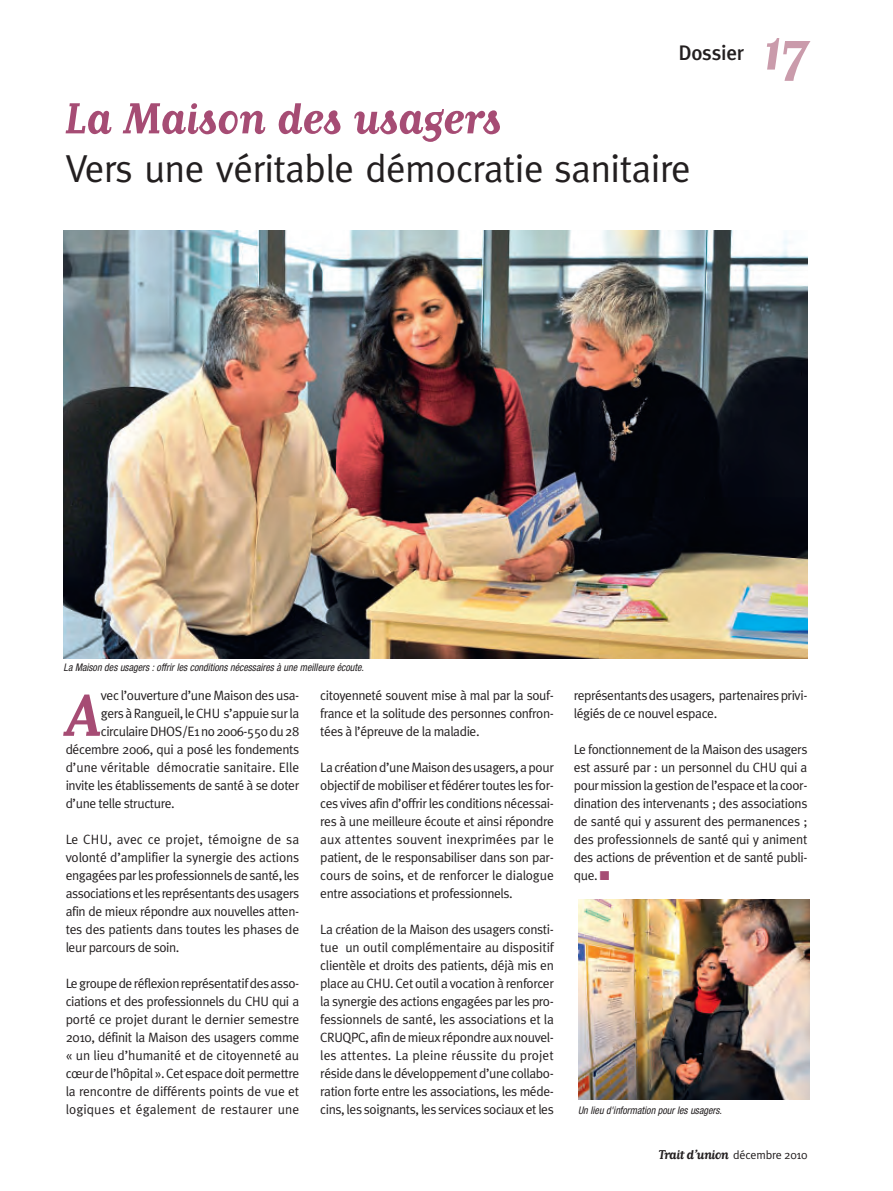
<style>
.page{position:relative;width:893px;height:1191px;background:#fff}
.page>*{position:absolute;margin:0;border:0;box-sizing:border-box;transform-origin:0 0}
.t1{font:700 69.9px "Matrix Script";color:#a64c74}
.t2{font:700 67.5px "Matrix Script";color:#ca9bab}
.t3{font:700 51px "Matrix Script";letter-spacing:-.015em;color:#a64c74}
.t4{font:39px "Meta";letter-spacing:-.015em;color:#231f20}
.t5{font:500 21px "Meta Plus";letter-spacing:-.015em;color:#231f20}
.t6{font:700 15px "Matrix Script";letter-spacing:-.04em;color:#231f20}
.t7{font:13.5px/18px "Meta Plus Normal";letter-spacing:-.03em;color:#231f20;text-align:justify}
.t8{font:13.5px "Meta Plus Normal";letter-spacing:-.005em;color:#231f20}
.t9{font:italic condensed 10.5px "Helvetica Neue";color:#231f20;scale:.95 1}
.s1{color:#a64c74}
.s2{font-family:"Meta Plus Normal";font-weight:400;font-size:12px}
</style>
<div class="page">
<img style="left:578px;top:899px;width:231px;height:200px">
<img style="left:64px;top:231px;width:744px;height:427px">
<h3 class="t3" style="left:65px;top:86px;width:438px">La Maison des usagers</h3>
<h3 class="t5" style="left:678px;top:42px;width:67px">Dossier</h3>
<h2 class="t2" style="left:762px;top:7px;width:47px">17</h2>
<h3 class="t4" style="left:66px;top:154px;width:627px">Vers une véritable démocratie sanitaire</h3>
<p class="t9" style="left:64px;top:663px;width:320px">La Maison des usagers : offrir les conditions nécessaires à une meilleure écoute.</p>
<h1 class="t1" style="left:66px;top:671px;width:37px">A</h1>
<p class="t7" style="left:101px;top:687px;width:200px">vec l’ouverture d’une Maison des usa-</p>
<p class="t7" style="left:101px;top:705px;width:200px">gers à Rangueil, le CHU s’appuie sur la</p>
<p class="t7" style="left:101px;top:723px;width:200px">circulaire DHOS/E1 no 2006-550 du 28</p>
<p class="t7" style="left:66px;top:741px;width:235px">décembre 2006, qui a posé les fondements</p>
<p class="t8" style="left:66px;top:762px;width:235px">d’une véritable démocratie sanitaire. Elle</p>
<p class="t7" style="left:66px;top:777px;width:235px">invite les établissements de santé à se doter</p>
<p class="t7" style="left:66px;top:795px;width:111px">d’une telle structure.</p>
<p class="t7" style="left:66px;top:831px;width:235px">Le CHU, avec ce projet, témoigne de sa volonté d’amplifier la synergie des actions engagées par les professionnels de santé, les associations et les représentants des usagers afin de mieux répondre aux nouvelles atten&shy;tes des patients dans toutes les phases de leur parcours de soin.</p>
<p class="t7" style="left:66px;top:975px;width:235px">Le groupe de réflexion représentatif des asso&shy;ciations et des professionnels du CHU qui a porté ce projet durant le dernier semestre 2010, définit la Maison des usagers comme « un lieu d’humanité et de citoyenneté au cœur de l’hôpital ». Cet espace doit permettre la rencontre de différents points de vue et logiques et également de restaurer une</p>
<p class="t7" style="left:320px;top:687px;width:235px">citoyenneté souvent mise à mal par la souf&shy;france et la solitude des personnes confron&shy;tées à l’épreuve de la maladie.</p>
<p class="t7" style="left:320px;top:759px;width:235px">La création d’une Maison des usagers, a pour objectif de mobiliser et fédérer toutes les for&shy;ces vives afin d’offrir les conditions nécessai&shy;res à une meilleure écoute et ainsi répondre aux attentes souvent inexprimées par le patient, de le responsabiliser dans son par&shy;cours de soins, et de renforcer le dialogue entre associations et professionnels.</p>
<p class="t7" style="left:320px;top:921px;width:235px">La création de la Maison des usagers consti&shy;tue un outil complémentaire au dispositif clientèle et droits des patients, déjà mis en place au CHU. Cet outil a vocation à renforcer la synergie des actions engagées par les pro&shy;fessionnels de santé, les associations et la CRUQPC, afin de mieux répondre aux nouvel&shy;les attentes. La pleine réussite du projet réside dans le développement d’une collabo&shy;ration forte entre les associations, les méde&shy;cins, les soignants, les services sociaux et les</p>
<p class="t7" style="left:574px;top:687px;width:235px">représentants des usagers, partenaires privi&shy;légiés de ce nouvel espace.</p>
<p class="t7" style="left:574px;top:741px;width:235px">Le fonctionnement de la Maison des usagers est assuré par : un personnel du CHU qui a pour mission la gestion de l’espace et la coor&shy;dination des intervenants ; des associations de santé qui y assurent des permanences ; des professionnels de santé qui y animent des actions de prévention et de santé publi&shy;que. <span class="s1">■</span></p>
<p class="t9" style="left:578px;top:1106px;width:155px">Un lieu d'information pour les usagers.</p>
<p class="t6" style="left:659px;top:1145px;width:150px">Trait d’union <span class="s2">décembre 2010</span></p>
</div>
